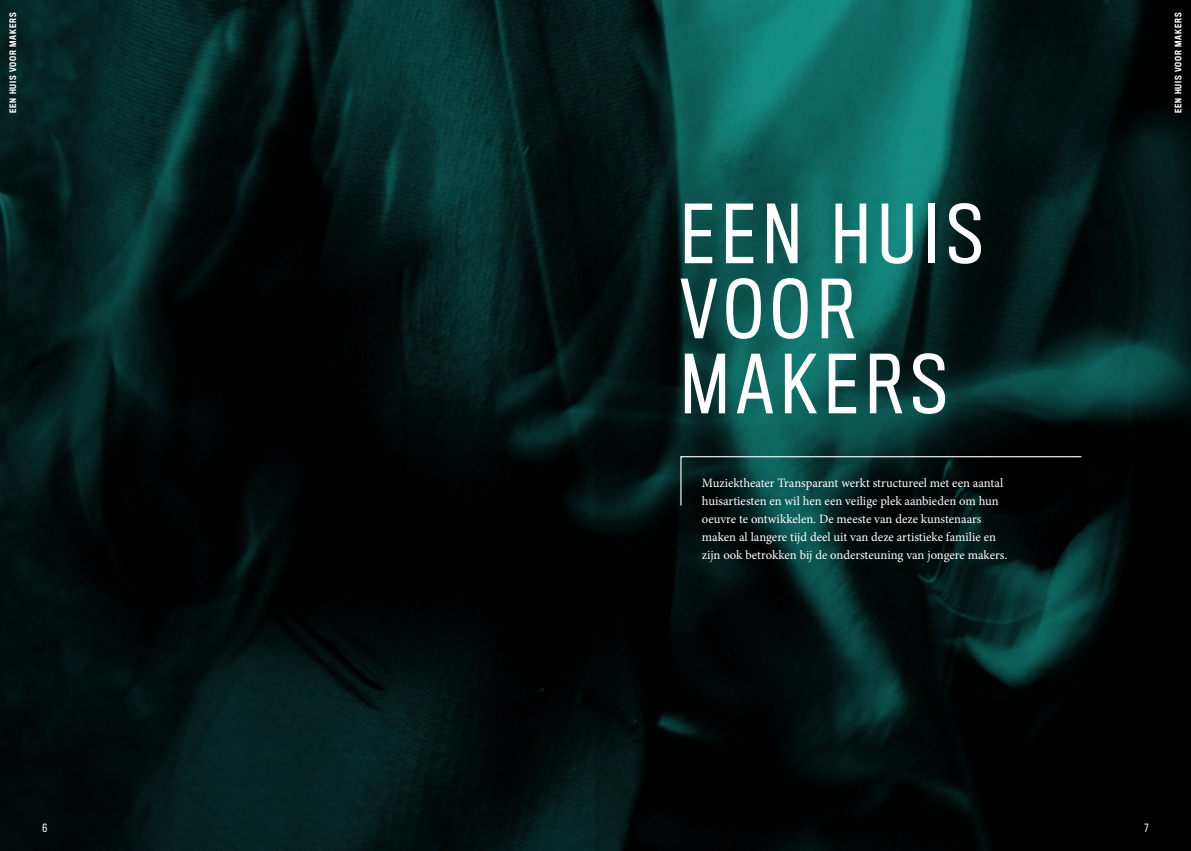
<style>
.page{position:relative;width:1191px;height:851px;background:#fff}
.page>*{position:absolute;margin:0;border:0;box-sizing:border-box;transform-origin:0 0}
.t1{font:75px/75px "Titling Gothic FB Cond";letter-spacing:.1em;color:#fff}
.t2{font:12.75px/18px "Minion Pro";color:#fff}
.t3{font:10.5px "Titling Gothic FB Cond";color:#fff}
.t4{font:500 8.25px "Titling Gothic FB Cond";letter-spacing:.1em;color:#fff}
</style>
<div class="page">
<img style="left:0;top:0;width:1191px;height:850px">
<svg style="left:680px;top:455px;width:402px;height:51px;background:#0a2220"></svg>
<svg style="left:595px;top:0;width:56px;height:850px;background:#01100f"></svg>
<p class="t4" style="left:8px;top:113px;width:101px;rotate:-90deg">EEN HUIS VOOR MAKERS</p>
<p class="t4" style="left:1173px;top:113px;width:101px;rotate:-90deg">EEN HUIS VOOR MAKERS</p>
<h1 class="t1" style="left:680px;top:197px;width:304px">EEN HUIS<br>VOOR<br>MAKERS</h1>
<p class="t2" style="left:702px;top:474px;width:307px">Muziektheater Transparant werkt structureel met een aantal huisartiesten en wil hen een veilige plek aanbieden om hun oeuvre te ontwikkelen. De meeste van deze kunstenaars maken al langere tijd deel uit van deze artistieke familie en zijn ook betrokken bij de ondersteuning van jongere makers.</p>
<p class="t3" style="left:43px;top:821px;width:6px">6</p>
<p class="t3" style="left:1144px;top:821px;width:6px">7</p>
</div>
